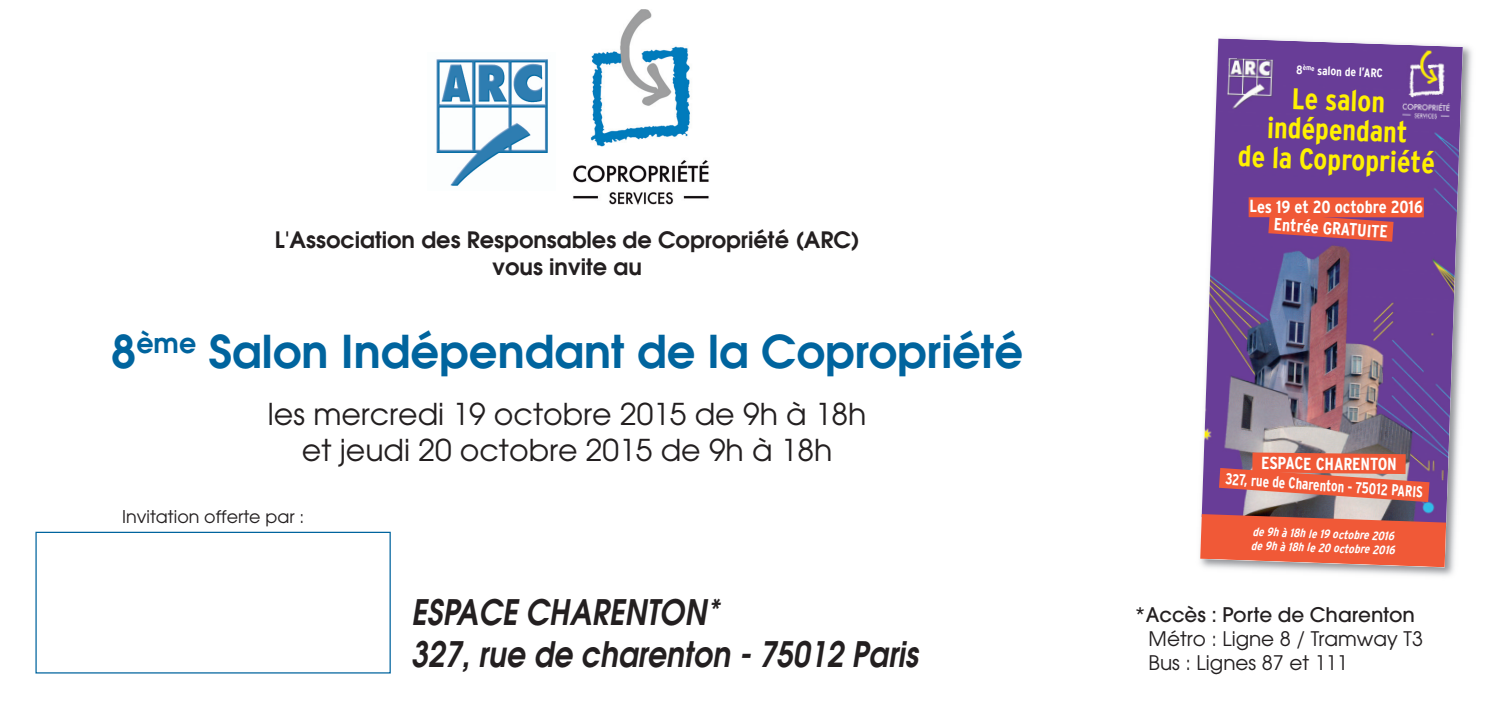
<style>
.page{position:relative;width:1489px;height:709px;background:#fff}
.page>*{position:absolute;margin:0;border:0;box-sizing:border-box;transform-origin:0 0}
.t1{font:600 45px "Avant Garde";color:#00649e}
.t2{font:italic 600 35px/42px "Avant Garde";color:#231f20;scale:.85 1}
.t3{font:30px/36px "Avant Garde";color:#231f20;text-align:center}
.t4{font:700 condensed 29.75px/29.8px "Interstate";color:#fff101;text-align:center}
.t5{font:600 22.5px/27px "Avant Garde";color:#231f20;text-align:center}
.t6{font:20px/24px "Avant Garde";color:#231f20}
.t7{font:500 20px "Avant Garde";color:#231f20}
.t8{font:700 condensed 17.5px "Interstate";letter-spacing:-.005em;color:#fff}
.t9{font:17.5px "Avant Garde";color:#231f20}
.t10{font:700 condensed 15.75px "Interstate";color:#fff;scale:.9 1}
.t11{font:italic 700 condensed 12.25px/14px "Interstate";color:#fff}
.t12{font:700 condensed 12.25px "Interstate";color:#fff}
</style>
<div class="page">
<img style="left:436px;top:59px;width:112px;height:127px">
<div style="left:35px;top:531px;width:356px;height:142px;border:1px solid #00649e"></div>
<img style="left:1199px;top:37px;width:273px;height:539px">
<img style="left:1200px;top:38px;width:262px;height:486px">
<svg style="left:1200px;top:514px;width:260px;height:53px;background:#e16850"></svg>
<svg style="left:1200px;top:42px;width:3px;height:139px"></svg>
<img style="left:1401px;top:50px;width:50px;height:70px">
<div style="left:1248px;top:197px;width:175px;height:20px;background:#f05937"></div>
<svg style="left:1268px;top:217px;width:125px;height:25px;background:#cf524d"></svg>
<svg style="left:1218px;top:452px;width:211px;height:50px;background:#d16458"></svg>
<img style="left:1226px;top:58px;width:47px;height:52px">
<img style="left:573px;top:9px;width:136px;height:195px">
<p class="t5" style="left:275px;top:228px;width:586px">L'Association des Responsables de Copropriété (ARC) vous invite au</p>
<h1 class="t1" style="left:111px;top:334px;width:913px">8<sup>ème</sup> Salon Indépendant de la Copropriété</h1>
<p class="t3" style="left:268px;top:399px;width:600px">les mercredi 19 octobre 2015 de 9h à 18h et jeudi 20 octobre 2015 de 9h à 18h</p>
<p class="t9" style="left:122px;top:509px;width:183px">Invitation offerte par :</p>
<p class="t2" style="left:411px;top:594px;width:603px">ESPACE CHARENTON*<br>327, rue de charenton - 75012 Paris</p>
<p class="t12" style="left:1296px;top:65px;width:88px;rotate:2deg">8<sup>ème</sup> salon de l’ARC</p>
<p class="t4" style="left:1240px;top:84px;width:199px;rotate:2deg">Le salon indépendant<br>de la Copropriété</p>
<p class="t8" style="left:1249px;top:200px;width:175px">Les 19 et 20 octobre 2016</p>
<p class="t8" style="left:1274px;top:218px;width:115px;rotate:4deg">Entrée GRATUITE</p>
<p class="t8" style="left:1261px;top:456px;width:137px;rotate:1deg">ESPACE CHARENTON</p>
<p class="t10" style="left:1225px;top:473px;width:221px;rotate:4deg">327, rue de Charenton - 75012 PARIS</p>
<p class="t11" style="left:1251px;top:525px;width:146px;rotate:2deg">de 9h à 18h le 19 octobre 2016 de 9h à 18h le 20 octobre 2016</p>
<p class="t7" style="left:1134px;top:607px;width:282px">*Accès : Porte de Charenton</p>
<p class="t6" style="left:1148px;top:628px;width:276px">Métro : Ligne 8 / Tramway T3<br>Bus : Lignes 87 et 111</p>
</div>
